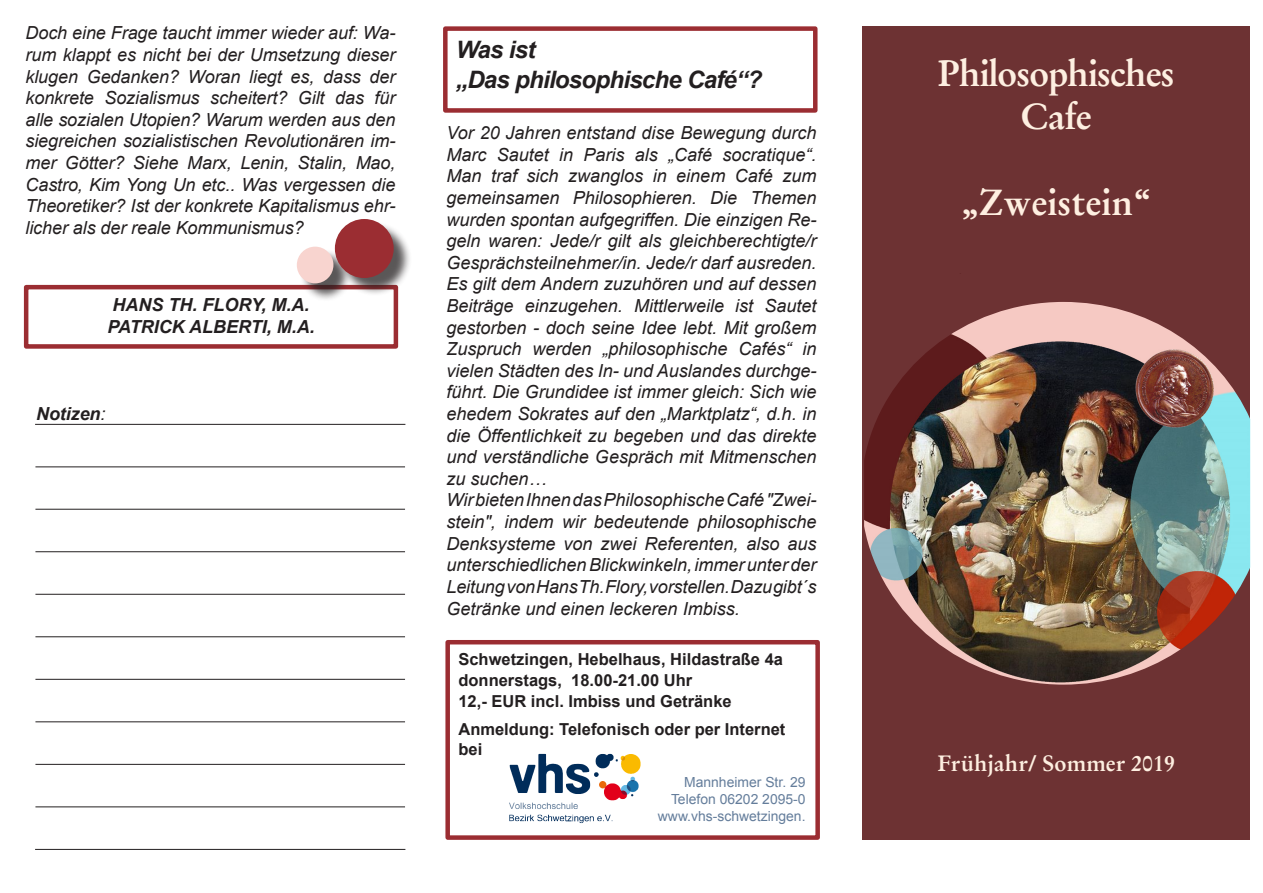
<style>
.page{position:relative;width:1263px;height:893px;background:#fff}
.page>*{position:absolute;margin:0;border:0;box-sizing:border-box;transform-origin:0 0}
.t1{font:700 36px/43.2px "Stempel Garamond";letter-spacing:-.03em;color:#feeede;text-align:center}
.t2{font:700 36px "Stempel Garamond";color:#feeede}
.t3{font:italic 700 24px/30px "Arial";letter-spacing:-.03em;color:#231f20}
.t4{font:700 22.05px "Stempel Garamond";color:#feeede}
.t5{font:italic 18px/21.6px "Arial";color:#231f20;text-align:justify}
.t6{font:italic 700 18px "Arial";color:#231f20}
.t7{font:700 16.5px/21px "Arial";color:#231f20}
.t8{font:13.95px "Arial";color:#647d9b}
.s1{font-weight:400}
</style>
<div class="page">
<hr style="left:35px;top:467px;width:370px;height:1px;background:#231f20">
<hr style="left:35px;top:509px;width:370px;height:1px;background:#231f20">
<hr style="left:35px;top:551px;width:370px;height:1px;background:#231f20">
<hr style="left:35px;top:594px;width:370px;height:1px;background:#231f20">
<hr style="left:35px;top:636px;width:370px;height:1px;background:#231f20">
<hr style="left:35px;top:679px;width:370px;height:1px;background:#231f20">
<hr style="left:35px;top:722px;width:370px;height:1px;background:#231f20">
<hr style="left:35px;top:764px;width:370px;height:1px;background:#231f20">
<hr style="left:35px;top:807px;width:370px;height:1px;background:#231f20">
<hr style="left:35px;top:849px;width:370px;height:1px;background:#231f20">
<hr style="left:35px;top:424px;width:370px;height:1px;background:#231f20">
<div style="left:445px;top:640px;width:375px;height:200px;border:4px solid #9b2d32"></div>
<img style="left:509px;top:753px;width:132px;height:71px">
<div style="left:443px;top:26px;width:374px;height:87px;border:4px solid #9b2d32"></div>
<div style="left:24px;top:285px;width:374px;height:64px;border:4px solid #9b2d32"></div>
<div style="left:299px;top:249px;width:52px;height:52px;background:#231f20;opacity:.75"></div>
<div style="left:297px;top:247px;width:36px;height:36px;background:#f8d4cf;border-radius:50%"></div>
<div style="left:862px;top:27px;width:388px;height:813px;background:#6d3233"></div>
<div style="left:337px;top:221px;width:75px;height:75px;background:#231f20;opacity:.75"></div>
<div style="left:335px;top:219px;width:59px;height:59px;background:#9b2d32;border-radius:50%"></div>
<img style="left:864px;top:302px;width:386px;height:383px">
<p class="t5" style="left:26px;top:22px;width:371px">Doch eine Frage taucht immer wieder auf: Wa&shy;rum klappt es nicht bei der Umsetzung dieser klugen Gedanken? Woran liegt es, dass der konkrete Sozialismus scheitert? Gilt das für alle sozialen Utopien? Warum werden aus den siegreichen sozialistischen Revolutionären im&shy;mer Götter? Siehe Marx, Lenin, Stalin, Mao, Castro, Kim Yong Un etc.. Was vergessen die Theoretiker? Ist der konkrete Kapitalismus ehr&shy;licher als der reale Kommunismus?</p>
<p class="t6" style="left:112px;top:293px;width:199px">HANS TH. FLORY, M.A.</p>
<p class="t6" style="left:107px;top:314px;width:209px">PATRICK ALBERTI, M.A.</p>
<p class="t6" style="left:36px;top:402px;width:71px">Notizen<span class="s1">:</span></p>
<p class="t3" style="left:456px;top:36px;width:308px">Was ist<br>„Das philosophische Café“?</p>
<p class="t5" style="left:446px;top:122px;width:371px">Vor 20 Jahren entstand dise Bewegung durch Marc Sautet in Paris als „Café socratique“.<br>Man traf sich zwanglos in einem Café zum gemeinsamen Philosophieren. Die Themen wurden spontan aufgegriffen. Die einzigen Re&shy;geln waren: Jede/r gilt als gleichberechtigte/r Gesprächsteilnehmer/in. Jede/r darf ausreden.<br>Es gilt dem Andern zuzuhören und auf dessen Beiträge einzugehen. Mittlerweile ist Sautet gestorben - doch seine Idee lebt. Mit großem Zuspruch werden „philosophische Cafés“ in vielen Städten des In- und Auslandes durchge&shy;führt. Die Grundidee ist immer gleich: Sich wie ehedem Sokrates auf den „Marktplatz“, d.h. in die Öffentlichkeit zu begeben und das direkte und verständliche Gespräch mit Mitmenschen zu suchen…</p>
<p class="t5" style="left:446px;top:490px;width:371px">Wir bieten Ihnen das Philosophische Café "Zwei&shy;stein", indem wir bedeutende philosophische Denksysteme von zwei Referenten, also aus unterschiedlichen Blickwinkeln, immer unter der Leitung von Hans Th. Flory, vorstellen. Dazu gibt´s Getränke und einen leckeren Imbiss.</p>
<p class="t7" style="left:458px;top:649px;width:326px">Schwetzingen, Hebelhaus, Hildastraße 4a donnerstags, 18.00-21.00 Uhr</p>
<p class="t7" style="left:458px;top:691px;width:275px">12,- EUR incl. Imbiss und Getränke</p>
<p class="t7" style="left:458px;top:720px;width:328px;line-height:19.8px">Anmeldung: Telefonisch oder per Internet bei</p>
<p class="t8" style="left:684px;top:773px;width:123px">Mannheimer Str. 29</p>
<p class="t8" style="left:671px;top:790px;width:136px">Telefon 06202 2095-0</p>
<p class="t8" style="left:658px;top:807px;width:149px">www.vhs-schwetzingen.</p>
<h1 class="t1" style="left:938px;top:52px;width:238px">Philosophisches<br>Cafe</h1>
<h1 class="t2" style="left:961px;top:181px;width:192px">„Zweistein“</h1>
<p class="t4" style="left:937px;top:750px;width:239px">Frühjahr/ Sommer 2019</p>
</div>
